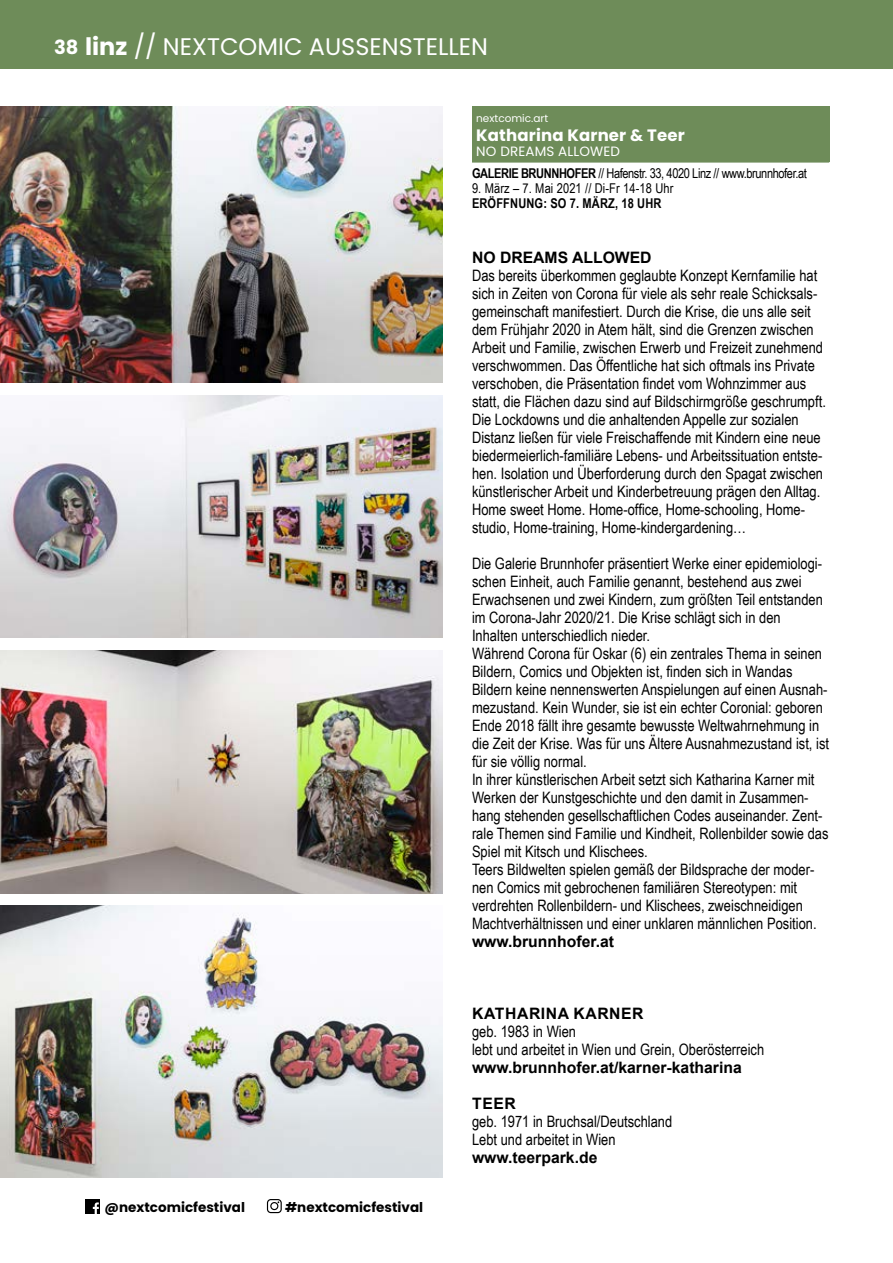
<style>
.page{position:relative;width:893px;height:1263px;background:#fff}
.page>*{position:absolute;margin:0;border:0;box-sizing:border-box;transform-origin:0 0}
.t1{font:24px "Poppins";color:#fff}
.t2{font:700 16.5px "Poppins";letter-spacing:.01em;color:#fff}
.t3{font:15.75px/18px "Arial Narrow";color:#000}
.t4{font:700 15.75px "Arial";color:#000}
.t5{font:700 15.75px "Arial";letter-spacing:.035em;color:#000}
.t6{font:13.5px "Arial Narrow";letter-spacing:-.03em;color:#000}
.t7{font:700 13.5px "Poppins";color:#000}
.t8{font:13.5px "Arial Narrow";letter-spacing:.01em;color:#000}
.t9{font:700 13.5px "Arial Narrow";letter-spacing:.01em;color:#000}
.t10{font:13.5px "Poppins";letter-spacing:.01em;color:#fff}
.t11{font:10.5px "Poppins";color:#fff}
.s1{font-weight:700;font-size:19.5px}
.s2{font-weight:700}
</style>
<div class="page">
<div style="left:85px;top:1199px;width:15px;height:15px;background:#000"></div>
<svg style="left:93px;top:1202px;width:6px;height:12px"></svg>
<svg style="left:266px;top:1199px;width:16px;height:15px"></svg>
<div style="left:267px;top:1199px;width:15px;height:14px;border:1px solid #000;border-radius:3px"></div>
<div style="left:270px;top:1202px;width:8px;height:8px;border:1px solid #000;border-radius:50%"></div>
<div style="left:472px;top:106px;width:357px;height:56px;background:#6e8c59"></div>
<hr style="left:472px;top:162px;width:357px;height:1px;background:#6e8c59">
<img style="left:0;top:106px;width:442px;height:277px">
<img style="left:0;top:651px;width:442px;height:242px">
<img style="left:0;top:906px;width:442px;height:272px">
<img style="left:0;top:395px;width:442px;height:243px">
<div style="left:0;top:0;width:893px;height:68px;background:#6e8c59"></div>
<h1 class="t1" style="left:54px;top:33px;width:435px"><span class="s1">38</span> <span class="s2">linz</span> // NEXTCOMIC AUSSENSTELLEN</h1>
<p class="t11" style="left:476px;top:112px;width:73px">nextcomic.art</p>
<p class="t2" style="left:476px;top:126px;width:210px">Katharina Karner &amp; Teer</p>
<p class="t10" style="left:476px;top:144px;width:145px">NO DREAMS ALLOWED</p>
<p class="t6" style="left:472px;top:163px;width:336px"><span class="s2">GALERIE BRUNNHOFER</span> // Hafenstr. 33, 4020 Linz // www.brunnhofer.at</p>
<p class="t8" style="left:472px;top:178px;width:203px">9. März – 7. Mai 2021 // Di-Fr 14-18 Uhr</p>
<p class="t9" style="left:472px;top:193px;width:191px">ERÖFFNUNG: SO 7. MÄRZ, 18 UHR</p>
<p class="t4" style="left:472px;top:246px;width:181px">NO DREAMS ALLOWED</p>
<p class="t3" style="left:472px;top:266px;width:355px">Das bereits überkommen geglaubte Konzept Kernfamilie hat sich in Zeiten von Corona für viele als sehr reale Schicksals&shy;gemeinschaft manifestiert. Durch die Krise, die uns alle seit dem Frühjahr 2020 in Atem hält, sind die Grenzen zwischen Arbeit und Familie, zwischen Erwerb und Freizeit zunehmend verschwommen. Das Öffentliche hat sich oftmals ins Private verschoben, die Präsentation findet vom Wohnzimmer aus statt, die Flächen dazu sind auf Bildschirmgröße geschrumpft.<br>Die Lockdowns und die anhaltenden Appelle zur sozialen Distanz ließen für viele Freischaffende mit Kindern eine neue biedermeierlich-familiäre Lebens- und Arbeitssituation entste&shy;hen. Isolation und Überforderung durch den Spagat zwischen künstlerischer Arbeit und Kinderbetreuung prägen den Alltag.<br>Home sweet Home. Home-office, Home-schooling, Home&shy;studio, Home-training, Home-kindergardening…</p>
<p class="t3" style="left:472px;top:554px;width:359px">Die Galerie Brunnhofer präsentiert Werke einer epidemiologi&shy;schen Einheit, auch Familie genannt, bestehend aus zwei Erwachsenen und zwei Kindern, zum größten Teil entstanden im Corona-Jahr 2020/21. Die Krise schlägt sich in den Inhalten unterschiedlich nieder.<br>Während Corona für Oskar (6) ein zentrales Thema in seinen Bildern, Comics und Objekten ist, finden sich in Wandas Bildern keine nennenswerten Anspielungen auf einen Ausnah&shy;mezustand. Kein Wunder, sie ist ein echter Coronial: geboren Ende 2018 fällt ihre gesamte bewusste Weltwahrnehmung in die Zeit der Krise. Was für uns Ältere Ausnahmezustand ist, ist für sie völlig normal.<br>In ihrer künstlerischen Arbeit setzt sich Katharina Karner mit Werken der Kunstgeschichte und den damit in Zusammen&shy;hang stehenden gesellschaftlichen Codes auseinander. Zent&shy;rale Themen sind Familie und Kindheit, Rollenbilder sowie das Spiel mit Kitsch und Klischees.<br>Teers Bildwelten spielen gemäß der Bildsprache der moder&shy;nen Comics mit gebrochenen familiären Stereotypen: mit verdrehten Rollenbildern- und Klischees, zweischneidigen Machtverhältnissen und einer unklaren männlichen Position.</p>
<p class="t4" style="left:472px;top:930px;width:144px">www.brunnhofer.at</p>
<p class="t7" style="left:105px;top:1200px;width:142px">@nextcomicfestival</p>
<p class="t7" style="left:285px;top:1200px;width:140px">#nextcomicfestival</p>
<p class="t5" style="left:472px;top:1002px;width:173px">KATHARINA KARNER</p>
<p class="t3" style="left:472px;top:1022px;width:294px">geb. 1983 in Wien<br>lebt und arbeitet in Wien und Grein, Oberösterreich</p>
<p class="t4" style="left:472px;top:1056px;width:271px">www.brunnhofer.at/karner-katharina</p>
<p class="t4" style="left:472px;top:1092px;width:45px">TEER</p>
<p class="t3" style="left:472px;top:1112px;width:202px">geb. 1971 in Bruchsal/Deutschland<br>Lebt und arbeitet in Wien</p>
<p class="t4" style="left:472px;top:1146px;width:127px">www.teerpark.de</p>
</div>
